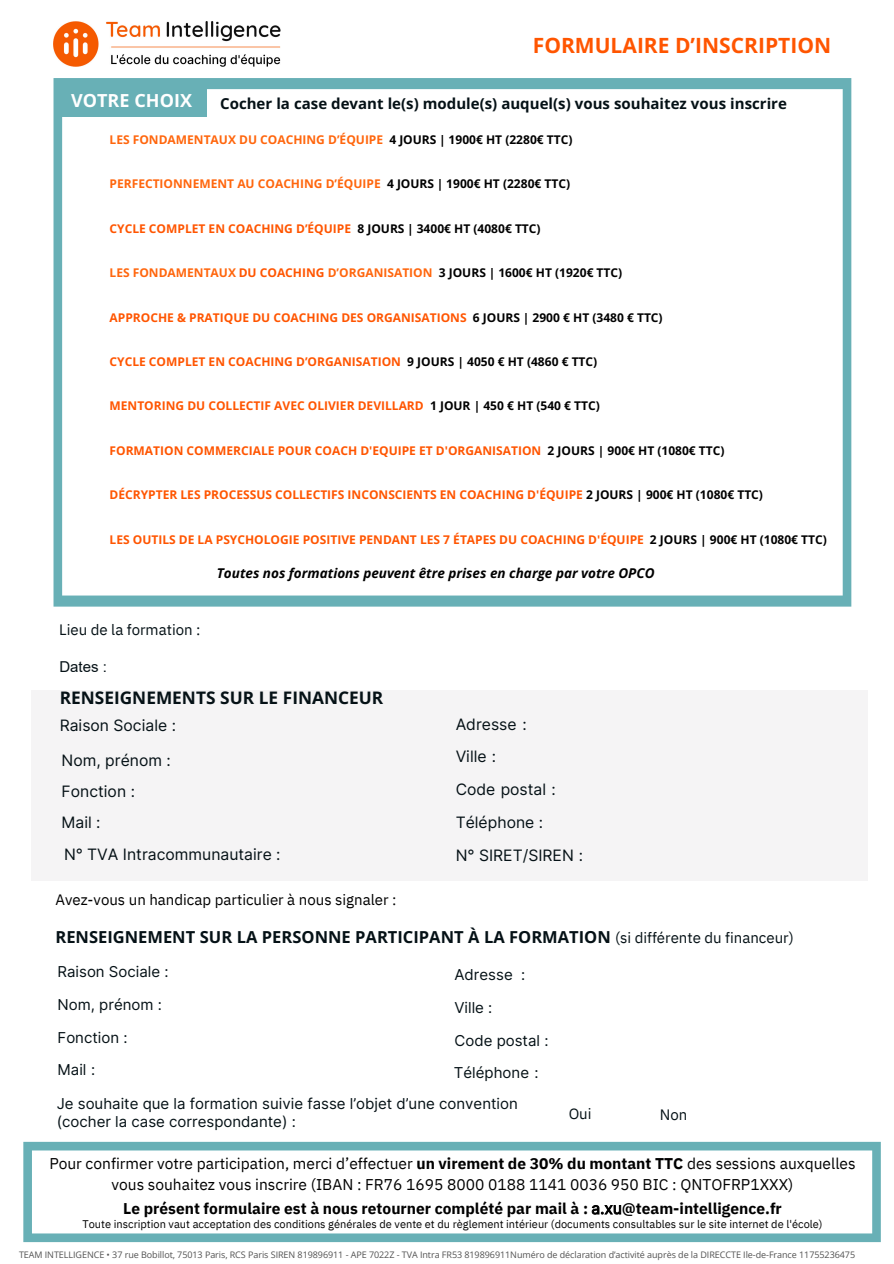
<style>
.page{position:relative;width:894px;height:1264px;background:#fff}
.page>*{position:absolute;margin:0;border:0;box-sizing:border-box;transform-origin:0 0}
.t1{font:700 21px "Open Sans";color:#f50}
.t2{font:700 18px "Open Sans";color:#fff}
.t3{font:700 17.25px "Open Sans";color:#051116}
.t4{font:700 16.5px "Open Sans";color:#051116}
.t5{font:15.75px/32.7px "Inter";color:#051116}
.t6{font:15.6px/21.1px "IBM Plex Sans";color:#000;text-align:center}
.t7{font:700 15.6px "IBM Plex Sans";color:#000}
.t8{font:15px/32.7px "Inter";color:#051116}
.t9{font:700 15px "Open Sans";color:#051116}
.t10{font:15px "IBM Plex Sans";color:#000}
.t11{font:15px "IBM Plex Sans";color:#051116}
.t12{font:15px "Arial";color:#051116}
.t13{font:italic 700 13.5px "Open Sans";color:#000}
.t14{font:700 12px "Open Sans";color:#f50}
.t15{font:700 12px "Open Sans";color:#ff660d}
.t16{font:11.1px "IBM Plex Sans";color:#000}
.t17{font:9px "Open Sans";letter-spacing:-.005em;color:#525252}
.s1{font-style:inherit}
.s2{color:#000}
.s3{color:#f50}
.s4{font-family:"IBM Plex Sans";font-weight:400;font-size:15px}
.s5{font-weight:700}
.s6{font-family:"Inter";font-weight:400}
</style>
<div class="page">
<div style="left:31px;top:690px;width:836px;height:190px;background:#f5f4f5"></div>
<svg style="left:53px;top:78px;width:798px;height:528px"></svg>
<svg style="left:23px;top:1141px;width:857px;height:100px"></svg>
<img style="left:53px;top:21px;width:227px;height:46px">
<p class="t1" style="left:532px;top:31px;width:300px">FORMULAIRE D’INSCRIPTION</p>
<p class="t2" style="left:71px;top:88px;width:122px">VOTRE CHOIX</p>
<p class="t9" style="left:220px;top:93px;width:568px"><span class="s1">C</span>ocher la case devant le(s) module(s) auquel(s) vous souhaitez vous inscrire</p>
<p class="t15" style="left:109px;top:131px;width:464px">LES FONDAMENTAUX DU COACHING D’ÉQUIPE <span class="s2">4 JOURS | 1900€ HT (2280€ TTC)</span></p>
<p class="t15" style="left:109px;top:176px;width:462px">PERFECTIONNEMENT AU COACHING D’ÉQUIPE <span class="s2">4 JOURS | 1900€ HT (2280€ TTC)</span></p>
<p class="t14" style="left:109px;top:220px;width:432px">CYCLE COMPLET EN COACHING D’ÉQUIPE <span class="s2">8 JOURS | 3400€ HT (4080€ TTC)</span></p>
<p class="t15" style="left:109px;top:264px;width:514px">LES FONDAMENTAUX <span class="s3">DU COACHING</span> D’ORGANISATION <span class="s2">3 JOURS | 1600€ HT (1920€ TTC)</span></p>
<p class="t14" style="left:109px;top:309px;width:554px">APPROCHE &amp; PRATIQUE DU COACHING DES ORGANISATIONS <span class="s2">6 JOURS | 2900 € HT (3480 € TTC)</span></p>
<p class="t14" style="left:109px;top:353px;width:489px">CYCLE COMPLET EN COACHING D’ORGANISATION <span class="s2">9 JOURS | 4050 € HT (4860 € TTC)</span></p>
<p class="t14" style="left:109px;top:398px;width:491px">MENTORING DU COLLECTIF AVEC OLIVIER DEVILLARD <span class="s2">1 JOUR | 450 € HT (540 € TTC)</span></p>
<p class="t14" style="left:109px;top:442px;width:616px">FORMATION COMMERCIALE POUR COACH D'EQUIPE ET D'ORGANISATION <span class="s2">2 JOURS | 900€ HT (1080€ TTC)</span></p>
<p class="t14" style="left:109px;top:486px;width:654px">DÉCRYPTER LES PROCESSUS COLLECTIFS INCONSCIENTS EN COACHING D'ÉQUIPE <span class="s2">2 JOURS | 900€ HT (1080€ TTC)</span></p>
<p class="t14" style="left:109px;top:531px;width:718px">LES OUTILS DE LA PSYCHOLOGIE POSITIVE PENDANT LES 7 ÉTAPES DU COACHING D'ÉQUIPE <span class="s2">2 JOURS | 900€ HT (1080€ TTC)</span></p>
<p class="t11" style="left:59px;top:620px;width:143px">Lieu de la formation :</p>
<p class="t12" style="left:59px;top:656px;width:49px">Dates :</p>
<p class="t13" style="left:217px;top:563px;width:439px"><span class="s1">T</span>outes nos formations peuvent être prises en charge par votre OPCO</p>
<h3 class="t3" style="left:60px;top:686px;width:325px">RENSEIGNEMENTS SUR LE FINANCEUR</h3>
<h3 class="t5" style="left:60px;top:708px;width:118px">Raison Sociale :</h3>
<h3 class="t5" style="left:62px;top:744px;width:220px;line-height:31.3px">Nom, prénom :<br>Fonction :<br>Mail :<br>N° TVA <span class="s1">I</span>ntracommunautaire <span class="s1">:</span></h3>
<p class="t10" style="left:55px;top:889px;width:342px">Avez-vous un handicap particulier à nous signaler :</p>
<h3 class="t5" style="left:455px;top:707px;width:129px"><span class="s1">Adresse</span> :<br>Ville :<br>Code postal :<br>Téléphone <span class="s1">:<br>N° SIRET/SIREN :</span></h3>
<p class="t4" style="left:55px;top:925px;width:739px">RENSEIGNEMENT SUR LA PERSONNE PARTICIPANT À LA FORMATION <span class="s4">(si différente du financeur)</span></p>
<p class="t8" style="left:57px;top:955px;width:112px">Raison Sociale :<br>Nom, prénom :<br>Fonction :<br><span class="s1">Mail :</span></p>
<p class="t8" style="left:454px;top:958px;width:96px">Adresse :<br><span class="s1">Ville :<br>Code postal :<br></span>Téléphone :</p>
<p class="t8" style="left:57px;top:1094px;width:462px;line-height:18px">Je souhaite que la formation suivie fasse l’objet d’une convention (cocher la case correspondante) :</p>
<p class="t11" style="left:568px;top:1103px;width:24px">Oui</p>
<p class="t11" style="left:659px;top:1104px;width:29px">Non</p>
<h3 class="t6" style="left:49px;top:1152px;width:807px">Pour confirmer votre participation, merci d’effectuer <span class="s5">un virement de 30% du montant TTC</span> des sessions auxquelles vous souhaitez vous inscrire (IBAN : FR76 1695 8000 0188 1141 0036 950 BIC : QNTOFRP1XXX)</h3>
<h3 class="t7" style="left:123px;top:1197px;width:660px">Le présent formulaire est à nous retourner complété par mail à : <span class="s6">a.xu</span>@team-intelligence.fr</h3>
<p class="t16" style="left:82px;top:1216px;width:741px">Toute inscription vaut acceptation des conditions générales de vente et du règlement intérieur (documents consultables sur le site internet de l'école)</p>
<p class="t17" style="left:19px;top:1248px;width:837px">TEAM INTELLIGENCE • 37 rue Bobillot, 75013 Paris, RCS Paris SIREN 819896911 - APE 7022Z - TVA Intra FR53 819896911Numéro de déclaration d’activité auprès de la DIRECCTE Ile-de-France 11755236475</p>
</div>
